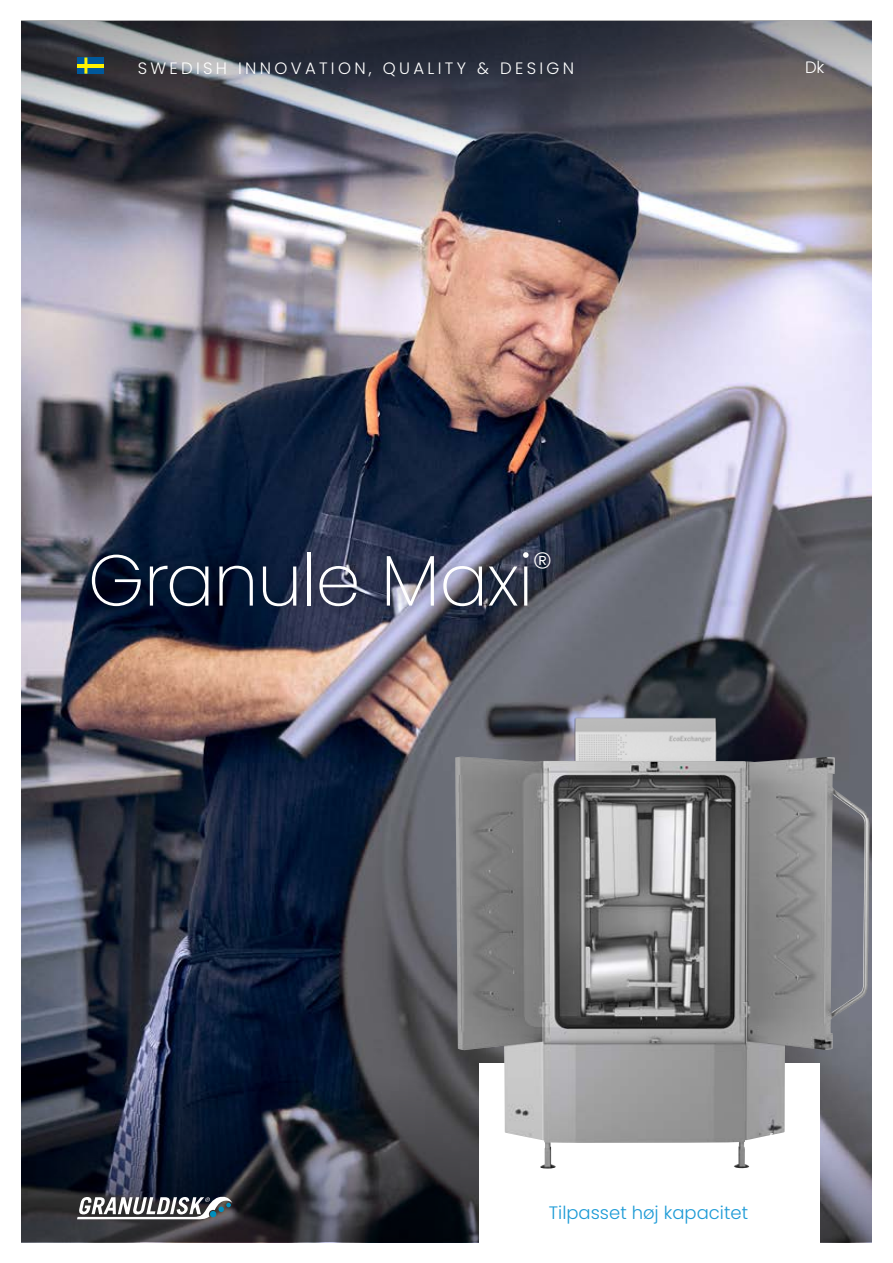
<style>
.page{position:relative;width:893px;height:1263px;background:#fff}
.page>*{position:absolute;margin:0;border:0;box-sizing:border-box;transform-origin:0 0}
.t1{font:200 72px "Poppins";letter-spacing:-.01em;color:#fff}
.t2{font:300 18px "Poppins";color:#1c9ad6}
.t3{font:300 16.5px "Poppins";letter-spacing:.2em;color:#fff}
</style>
<div class="page">
<img style="left:21px;top:193px;width:851px;height:800px">
<svg style="left:21px;top:993px;width:851px;height:249px;background:#2c3240"></svg>
<svg style="left:21px;top:21px;width:851px;height:172px;background:#565760"></svg>
<div style="left:77px;top:58px;width:26px;height:16px;background:#00589b"></div>
<hr style="left:77px;top:64px;width:26px;height:3px;background:#fff200">
<hr style="left:84px;top:58px;width:3px;height:16px;background:#fff200">
<div style="left:479px;top:1064px;width:340px;height:199px;background:#fff"></div>
<div style="left:78px;top:539px;width:486px;height:81px;background:#000;opacity:.26"></div>
<svg style="left:77px;top:1197px;width:155px;height:22px"></svg>
<img style="left:410px;top:702px;width:445px;height:65px">
<img style="left:455px;top:757px;width:414px;height:412px">
<p class="t3" style="left:138px;top:59px;width:438px">SWEDISH INNOVATION, QUALITY &amp; DESIGN</p>
<p class="t3" style="left:805px;top:58px;width:21px">Dk</p>
<h1 class="t1" style="left:88px;top:539px;width:467px">Granule Maxi<sup>®</sup></h1>
<p class="t2" style="left:549px;top:1202px;width:201px">Tilpasset høj kapacitet</p>
</div>
